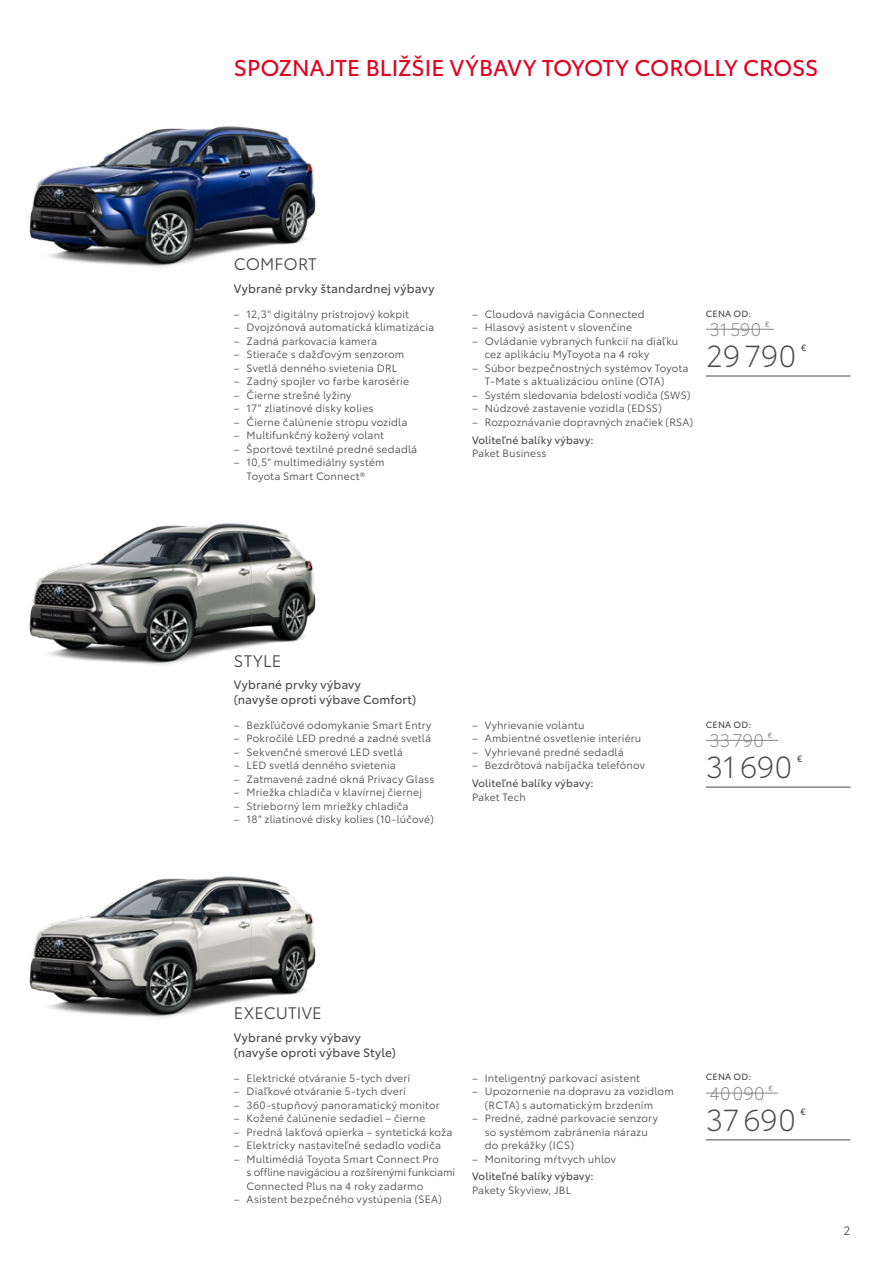
<style>
.page{position:relative;width:893px;height:1263px;background:#fff}
.page>*{position:absolute;margin:0;border:0;box-sizing:border-box;transform-origin:0 0}
.t1{font:300 30px "Toyota Type";letter-spacing:.01em;color:#494948}
.t2{font:22.5px "Toyota Type";color:#e3001f}
.t3{font:300 18px "Toyota Type";letter-spacing:.02em;color:#878786}
.t4{font:16.5px "Toyota Type";letter-spacing:.01em;color:#494948}
.t5{font:12px/14.4px "Toyota Type";letter-spacing:.015em;color:#494948}
.t6{font:12px "Toyota Type";color:#494948}
.t7{font:10.5px/13.5px "Toyota Type";letter-spacing:.015em;color:#494948}
.t8{font:10.5px "Toyota Type";letter-spacing:.015em;color:#494948}
.t9{font:9px "Toyota Type";letter-spacing:.03em;color:#494948}
.t10{font:7.5px "Toyota Type";color:#878786}
</style>
<div class="page">
<img style="left:29px;top:876px;width:287px;height:142px">
<img style="left:29px;top:523px;width:287px;height:142px">
<img style="left:29px;top:126px;width:287px;height:142px">
<hr style="left:706px;top:376px;width:144px;height:1px;background:#494948">
<hr style="left:706px;top:329px;width:68px;height:1px;background:#878786">
<hr style="left:706px;top:1139px;width:144px;height:1px;background:#494948">
<hr style="left:706px;top:1093px;width:72px;height:1px;background:#878786">
<hr style="left:706px;top:787px;width:144px;height:1px;background:#494948">
<hr style="left:706px;top:740px;width:72px;height:1px;background:#878786">
<h2 class="t2" style="left:234px;top:51px;width:586px">SPOZNAJTE BLIŽŠIE VÝBAVY TOYOTY COROLLY CROSS</h2>
<h3 class="t4" style="left:234px;top:252px;width:85px">COMFORT</h3>
<p class="t5" style="left:234px;top:280px;width:202px">Vybrané prvky štandardnej výbavy</p>
<p class="t7" style="left:234px;top:306px;width:177px">– 12,3" digitálny prístrojový kokpit</p>
<p class="t7" style="left:234px;top:320px;width:202px">– Dvojzónová automatická klimatizácia</p>
<p class="t7" style="left:234px;top:333px;width:145px">– Zadná parkovacia kamera</p>
<p class="t7" style="left:234px;top:347px;width:172px">– Stierače s dažďovým senzorom</p>
<p class="t7" style="left:234px;top:360px;width:165px">– Svetlá denného svietenia DRL</p>
<p class="t7" style="left:234px;top:374px;width:177px">– Zadný spojler vo farbe karosérie</p>
<p class="t7" style="left:234px;top:387px;width:119px">– Čierne strešné lyžiny</p>
<p class="t7" style="left:234px;top:401px;width:141px">– 17" zliatinové disky kolies</p>
<p class="t7" style="left:234px;top:414px;width:175px">– Čierne čalúnenie stropu vozidla</p>
<p class="t7" style="left:234px;top:428px;width:152px">– Multifunkčný kožený volant</p>
<p class="t7" style="left:234px;top:441px;width:185px">– Športové textilné predné sedadlá</p>
<p class="t7" style="left:247px;top:455px;width:140px;text-indent:-13px">– 10,5" multimediálny systém<br>Toyota Smart Connect®</p>
<p class="t7" style="left:472px;top:306px;width:174px">– Cloudová navigácia Connected</p>
<p class="t7" style="left:472px;top:320px;width:162px">– Hlasový asistent v slovenčine</p>
<p class="t7" style="left:485px;top:333px;width:195px;text-indent:-13px">– Ovládanie vybraných funkcií na diaľku cez aplikáciu MyToyota na 4 roky</p>
<p class="t7" style="left:485px;top:360px;width:205px;text-indent:-13px">– Súbor bezpečnostných systémov Toyota<br>T‑Mate s aktualizáciou online (OTA)</p>
<p class="t7" style="left:472px;top:387px;width:220px">– Systém sledovania bdelosti vodiča (SWS)</p>
<p class="t7" style="left:472px;top:401px;width:191px">– Núdzové zastavenie vozidla (EDSS)</p>
<p class="t7" style="left:472px;top:414px;width:223px">– Rozpoznávanie dopravných značiek (RSA)</p>
<p class="t8" style="left:472px;top:432px;width:123px">Voliteľné balíky výbavy:</p>
<p class="t7" style="left:472px;top:446px;width:76px">Paket Business</p>
<p class="t9" style="left:706px;top:307px;width:47px">CENA OD:</p>
<h3 class="t3" style="left:709px;top:316px;width:53px">31590</h3>
<p class="t10" style="left:765px;top:319px;width:6px">€</p>
<h1 class="t1" style="left:706px;top:335px;width:92px">29790</h1>
<p class="t9" style="left:801px;top:341px;width:7px">€</p>
<h3 class="t4" style="left:234px;top:648px;width:49px">STYLE</h3>
<p class="t5" style="left:234px;top:677px;width:184px">Vybrané prvky výbavy<br>(navyše oproti výbave Comfort)</p>
<p class="t7" style="left:234px;top:717px;width:199px">– Bezkľúčové odomykanie Smart Entry</p>
<p class="t7" style="left:234px;top:731px;width:199px">– Pokročilé LED predné a zadné svetlá</p>
<p class="t7" style="left:234px;top:744px;width:170px">– Sekvenčné smerové LED svetlá</p>
<p class="t7" style="left:234px;top:758px;width:163px">– LED svetlá denného svietenia</p>
<p class="t7" style="left:234px;top:771px;width:202px">– Zatmavené zadné okná Privacy Glass</p>
<p class="t7" style="left:234px;top:785px;width:190px">– Mriežka chladiča v klavírnej čiernej</p>
<p class="t7" style="left:234px;top:798px;width:176px">– Strieborný lem mriežky chladiča</p>
<p class="t7" style="left:234px;top:812px;width:201px">– 18" zliatinové disky kolies (10‑lúčové)</p>
<p class="t7" style="left:472px;top:717px;width:114px">– Vyhrievanie volantu</p>
<p class="t7" style="left:472px;top:731px;width:171px">– Ambientné osvetlenie interiéru</p>
<p class="t7" style="left:472px;top:744px;width:153px">– Vyhrievané predné sedadlá</p>
<p class="t7" style="left:472px;top:758px;width:174px">– Bezdrôtová nabíjačka telefónov</p>
<p class="t8" style="left:472px;top:775px;width:123px">Voliteľné balíky výbavy:</p>
<p class="t7" style="left:472px;top:789px;width:55px">Paket Tech</p>
<p class="t9" style="left:706px;top:718px;width:47px">CENA OD:</p>
<h3 class="t3" style="left:709px;top:728px;width:56px">33790</h3>
<p class="t10" style="left:768px;top:730px;width:6px">€</p>
<h1 class="t1" style="left:706px;top:746px;width:88px">31690</h1>
<p class="t9" style="left:797px;top:752px;width:7px">€</p>
<h3 class="t4" style="left:234px;top:1001px;width:89px">EXECUTIVE</h3>
<p class="t5" style="left:234px;top:1030px;width:164px">Vybrané prvky výbavy (navyše oproti výbave Style)</p>
<p class="t7" style="left:234px;top:1070px;width:178px">– Elektrické otváranie 5‑tych dverí</p>
<p class="t7" style="left:234px;top:1084px;width:173px">– Diaľkové otváranie 5-tych dverí</p>
<p class="t7" style="left:234px;top:1097px;width:207px">– 360‑stupňový panoramatický monitor</p>
<p class="t7" style="left:234px;top:1111px;width:193px">– Kožené čalúnenie sedadiel – čierne</p>
<p class="t7" style="left:234px;top:1124px;width:220px">– Predná lakťová opierka – syntetická koža</p>
<p class="t7" style="left:234px;top:1138px;width:209px">– Elektricky nastaviteľné sedadlo vodiča</p>
<p class="t7" style="left:247px;top:1151px;width:210px;text-indent:-13px">– Multimédiá Toyota Smart Connect Pro<br>s offline navigáciou a rozšírenými funkciami<br>Connected Plus na 4 roky zadarmo</p>
<p class="t7" style="left:234px;top:1192px;width:210px">– Asistent bezpečného vystúpenia (SEA)</p>
<p class="t7" style="left:472px;top:1070px;width:169px">– Inteligentný parkovací asistent</p>
<p class="t7" style="left:485px;top:1084px;width:191px;text-indent:-13px">– Upozornenie na dopravu za vozidlom (RCTA) s automatickým brzdením</p>
<p class="t7" style="left:485px;top:1111px;width:175px;text-indent:-13px">– Predné, zadné parkovacie senzory so systémom zabránenia nárazu do prekážky (ICS)</p>
<p class="t7" style="left:472px;top:1151px;width:145px">– Monitoring mŕtvych uhlov</p>
<p class="t8" style="left:472px;top:1169px;width:123px">Voliteľné balíky výbavy:</p>
<p class="t7" style="left:472px;top:1182px;width:101px">Pakety Skyview, JBL</p>
<p class="t9" style="left:706px;top:1070px;width:47px">CENA OD:</p>
<h3 class="t3" style="left:709px;top:1080px;width:57px">40090</h3>
<p class="t10" style="left:769px;top:1082px;width:6px">€</p>
<h1 class="t1" style="left:706px;top:1098px;width:91px">37690</h1>
<p class="t9" style="left:800px;top:1105px;width:7px">€</p>
<p class="t6" style="left:844px;top:1222px;width:8px">2</p>
</div>
